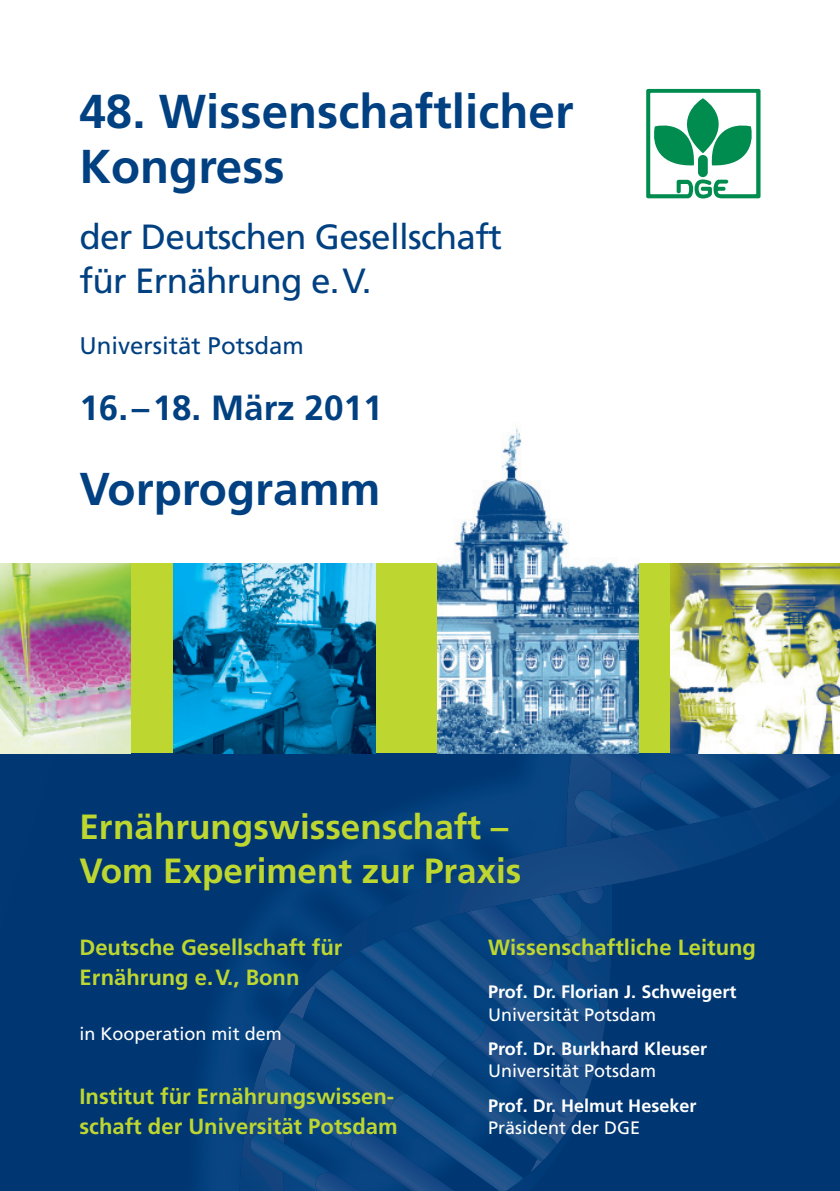
<style>
.page{position:relative;width:840px;height:1191px;background:#fff}
.page>*{position:absolute;margin:0;border:0;box-sizing:border-box;transform-origin:0 0}
.t1{font:700 47.6px/55px "Frutiger";color:#014081}
.t2{font:700 46px "Frutiger";color:#014081}
.t3{font:700 35px/44px "Frutiger";color:#bed630}
.t4{font:35px/44px "Frutiger";letter-spacing:-.02em;color:#014081}
.t5{font:700 35px "Frutiger";color:#014081}
.t6{font:24px "Frutiger";color:#014081}
.t7{font:700 22px/30px "Frutiger";color:#bed630}
.t8{font:700 18px "Frutiger";color:#fff}
.t9{font:18px "Frutiger";color:#fff}
</style>
<div class="page">
<div style="left:612px;top:1069px;width:227px;height:122px;background:#003672"></div>
<div style="left:0;top:753px;width:331px;height:438px;background:#003672"></div>
<img style="left:415px;top:753px;width:76px;height:13px">
<img style="left:491px;top:753px;width:67px;height:13px">
<svg style="left:259px;top:766px;width:580px;height:303px;background:#023975"></svg>
<svg style="left:565px;top:753px;width:274px;height:93px;background:#0d447e"></svg>
<svg style="left:239px;top:884px;width:373px;height:307px;background:#0b4480"></svg>
<svg style="left:646px;top:89px;width:114px;height:109px"></svg>
<div style="left:0;top:563px;width:839px;height:190px;background:#bed630"></div>
<img style="left:0;top:563px;width:130px;height:190px">
<img style="left:670px;top:563px;width:169px;height:190px">
<img style="left:437px;top:427px;width:201px;height:326px">
<img style="left:173px;top:563px;width:202px;height:190px">
<h1 class="t1" style="left:79px;top:87px;width:495px">48. Wissenschaftlicher<br>Kongress</h1>
<h3 class="t4" style="left:79px;top:217px;width:424px">der Deutschen Gesellschaft für Ernährung e.V.</h3>
<p class="t6" style="left:79px;top:335px;width:226px">Universität Potsdam</p>
<h3 class="t5" style="left:79px;top:393px;width:304px">16.–18. März 2011</h3>
<h2 class="t2" style="left:79px;top:471px;width:302px">Vorprogramm</h2>
<h3 class="t3" style="left:79px;top:807px;width:443px">Ernährungswissenschaft –<br>Vom Experiment zur Praxis</h3>
<p class="t7" style="left:79px;top:933px;width:264px">Deutsche Gesellschaft für<br>Ernährung e.V., Bonn</p>
<p class="t9" style="left:79px;top:1027px;width:204px">in Kooperation mit dem</p>
<p class="t7" style="left:79px;top:1083px;width:319px">Institut für Ernährungswissen&shy;schaft der Universität Potsdam</p>
<p class="t7" style="left:488px;top:933px;width:269px">Wissenschaftliche Leitung</p>
<p class="t8" style="left:488px;top:984px;width:250px">Prof. Dr. Florian J. Schweigert</p>
<p class="t9" style="left:488px;top:1007px;width:170px">Universität Potsdam</p>
<p class="t8" style="left:488px;top:1041px;width:220px">Prof. Dr. Burkhard Kleuser</p>
<p class="t9" style="left:488px;top:1063px;width:170px">Universität Potsdam</p>
<p class="t8" style="left:488px;top:1098px;width:210px">Prof. Dr. Helmut Heseker</p>
<p class="t9" style="left:488px;top:1120px;width:154px">Präsident der DGE</p>
</div>
